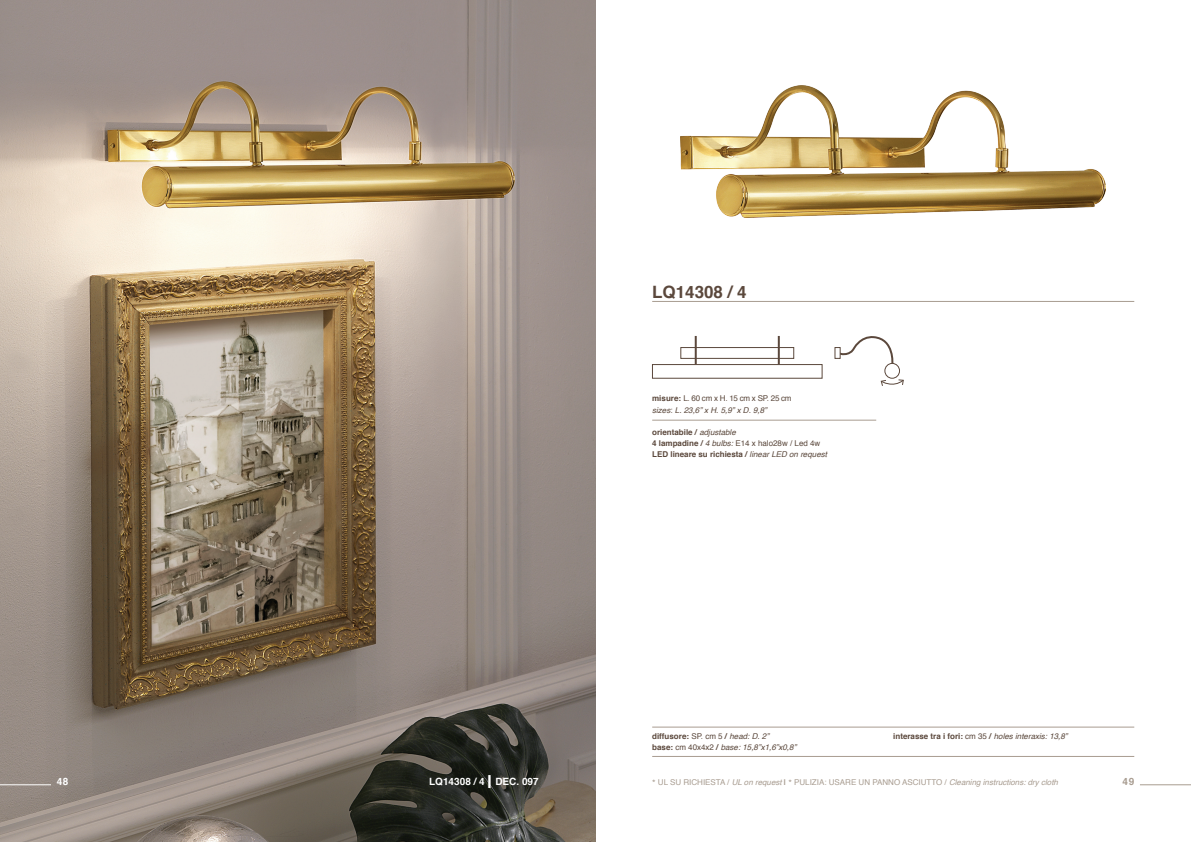
<style>
.page{position:relative;width:1191px;height:842px;background:#fff}
.page>*{position:absolute;margin:0;border:0;box-sizing:border-box;transform-origin:0 0}
.t1{font:700 17px "Helvetica";color:#5b483c}
.t2{font:700 10px "Helvetica";color:#fff}
.t3{font:700 10px "Helvetica";color:#a89c90}
.t4{font:italic 8px/11px "Helvetica";color:#5b483c}
.t5{font:700 8px/11px "Helvetica";color:#5b483c}
.t6{font:8px "Helvetica";color:#a89c90}
.t7{font:italic 8px "Helvetica";color:#a89c90}
.s1{font-weight:700;font-style:normal}
.s2{font-style:normal}
.s3{font-weight:400;font-style:italic}
.s4{font-weight:400}
.s5{font-size:18px}
.s6{font-size:9px}
.s7{font-style:italic}
.s8{font-weight:700}
</style>
<div class="page">
<img style="left:0;top:0;width:595px;height:842px">
<hr style="left:652px;top:301px;width:482px;height:1px;background:#a89c90">
<hr style="left:652px;top:420px;width:224px;height:1px;background:#a89c90">
<hr style="left:652px;top:727px;width:482px;height:1px;background:#a89c90">
<hr style="left:652px;top:756px;width:482px;height:1px;background:#a89c90">
<hr style="left:1140px;top:784px;width:51px;height:1px;background:#a89c90">
<hr style="left:0;top:784px;width:51px;height:1px;background:#fff">
<img style="left:680px;top:85px;width:426px;height:132px">
<div style="left:680px;top:347px;width:114px;height:12px;background:#fff;border:1px solid #5b483c"></div>
<div style="left:652px;top:364px;width:170px;height:14px;background:#fff;border:1px solid #5b483c"></div>
<hr style="left:694px;top:336px;width:2px;height:28px;background:#5b483c">
<hr style="left:778px;top:336px;width:2px;height:28px;background:#5b483c">
<svg style="left:840px;top:336px;width:54px;height:30px"></svg>
<div style="left:885px;top:363px;width:14px;height:15px;background:#fff;border-radius:50%"></div>
<div style="left:884px;top:363px;width:15px;height:15px;border:1px solid #5b483c;border-radius:50%"></div>
<svg style="left:834px;top:347px;width:6px;height:12px"></svg>
<svg style="left:880px;top:379px;width:24px;height:7px"></svg>
<h1 class="t1" style="left:652px;top:278px;width:96px">LQ14308 / 4</h1>
<p class="t4" style="left:652px;top:393px;width:141px"><span class="s1">misure:</span> <span class="s2">L. 60 CM X H. 15 CM X SP. 25 CM </span>sizes<span class="s2">:</span> L. 23,6” x H. 5,9” x D. 9,8”</p>
<p class="t5" style="left:652px;top:426px;width:176px">orientabile / <span class="s3">adjustable<br></span>4 lampadine / <span class="s3">4 bulbs:</span> <span class="s4">E14 X HALO28W / LED 4W<br></span>LED lineare su richiesta / <span class="s3">linear LED on request</span></p>
<p class="t4" style="left:652px;top:731px;width:146px"><span class="s1">diffusore:</span> <span class="s2">SP. CM 5</span> <span class="s1">/</span> head: D. 2”<br><span class="s1">base:</span> <span class="s2">CM 40X4X2</span> <span class="s1">/</span> base: 15,8”x1,6”x0,8”</p>
<p class="t4" style="left:893px;top:731px;width:176px"><span class="s1">interasse tra i fori:</span> <span class="s2">CM 35</span> <span class="s1">/</span> holes interaxis: 13,8”</p>
<p class="t2" style="left:57px;top:774px;width:13px">48</p>
<p class="t2" style="left:429px;top:774px;width:111px">LQ14308 / 4 <span class="s5">|</span> DEC. 097</p>
<p class="t6" style="left:652px;top:776px;width:148px"><span class="s6">*</span> UL SU RIC HIESTA / <span class="s7">UL on request</span> <span class="s8">|</span> <span class="s6">*</span> PULI</p>
<p class="t6" style="left:812px;top:776px;width:35px">ZIA: USARE</p>
<p class="t6" style="left:858px;top:776px;width:21px">UN PANNO</p>
<p class="t6" style="left:902px;top:776px;width:17px">ASCIUTTO</p>
<p class="t7" style="left:944px;top:776px;width:115px"><span class="s2">/</span> Cleaning instructions: dry cloth</p>
<p class="t3" style="left:1122px;top:774px;width:13px">49</p>
</div>
